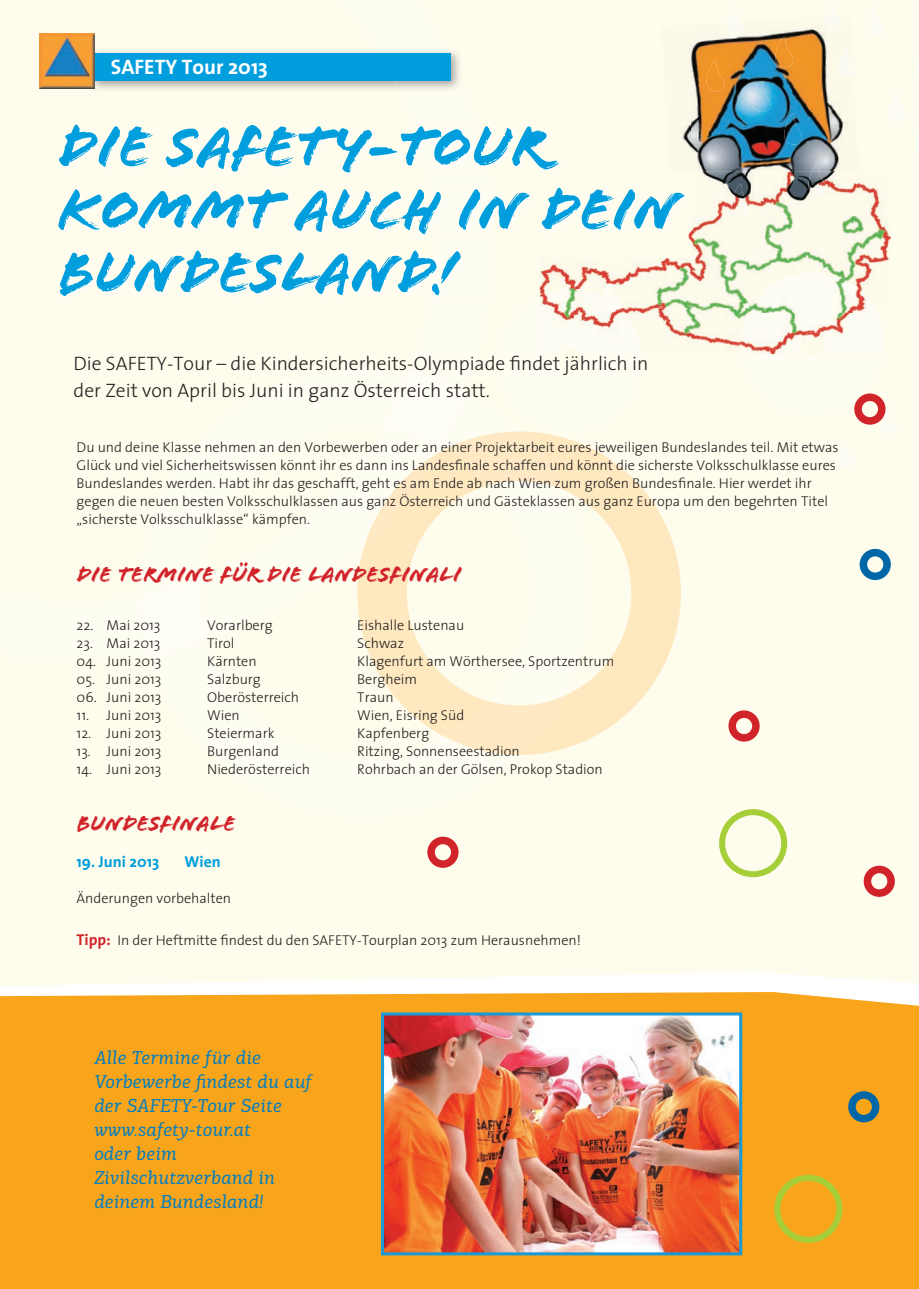
<style>
.page{position:relative;width:919px;height:1289px;background:#fff}
.page>*{position:absolute;margin:0;border:0;box-sizing:border-box;transform-origin:0 0}
.t1{font:60px/63px "Flood Std";color:#009edd}
.t2{font:22.5px "Flood Std";color:#d1232a}
.t3{font:700 21px "The Sans";color:#fff}
.t4{font:300 19.5px/27px "The Sans";color:#231f20}
.t5{font:italic 18.9px/24px "PF Centro Slab Pro";letter-spacing:.01em;color:#007dc1}
.t6{font:700 15.75px "The Sans";color:#009edd}
.t7{font:300 14.25px/18px "The Sans";color:#231f20}
.s1{font-weight:700;font-size:15.75px;color:#d1232a}
</style>
<div class="page">
<div style="left:0;top:0;width:918px;height:1288px;background:#fefcec"></div>
<svg style="left:0;top:972px;width:918px;height:20px;fill:#fff"></svg>
<div style="left:0;top:992px;width:918px;height:296px;background:#f9a51b"></div>
<svg style="left:772px;top:354px;width:114px;height:71px"></svg>
<div style="left:854px;top:393px;width:31px;height:31px;border:8px solid #d1232a;border-radius:50%"></div>
<div style="left:859px;top:549px;width:31px;height:31px;border:8px solid #0166a5;border-radius:50%"></div>
<img style="left:385px;top:1016px;width:353px;height:235px">
<div style="left:381px;top:1012px;width:361px;height:243px;border:3px solid #179ad7"></div>
<img style="left:94px;top:48px;width:282px;height:41px">
<img style="left:376px;top:51px;width:84px;height:38px">
<div style="left:94px;top:53px;width:357px;height:27px;background:#009edd"></div>
<img style="left:39px;top:33px;width:55px;height:56px">
<img style="left:64px;top:257px;width:349px;height:38px">
<img style="left:413px;top:256px;width:49px;height:39px">
<img style="left:63px;top:129px;width:493px;height:43px">
<img style="left:413px;top:129px;width:74px;height:43px">
<img style="left:63px;top:195px;width:465px;height:38px">
<img style="left:429px;top:193px;width:64px;height:40px">
<img style="left:691px;top:215px;width:105px;height:47px">
<img style="left:796px;top:182px;width:94px;height:80px">
<img style="left:646px;top:262px;width:234px;height:46px">
<img style="left:642px;top:308px;width:105px;height:39px">
<img style="left:747px;top:272px;width:131px;height:41px">
<img style="left:740px;top:313px;width:115px;height:41px">
<img style="left:539px;top:231px;width:152px;height:71px">
<img style="left:539px;top:289px;width:64px;height:6px">
<svg style="left:539px;top:171px;width:17px;height:1px"></svg>
<img style="left:539px;top:187px;width:145px;height:47px">
<img style="left:690px;top:27px;width:155px;height:144px">
<img style="left:784px;top:113px;width:21px;height:32px">
<svg style="left:811px;top:164px;width:7px;height:7px"></svg>
<img style="left:775px;top:36px;width:22px;height:31px">
<img style="left:752px;top:81px;width:22px;height:31px">
<img style="left:725px;top:27px;width:22px;height:9px">
<img style="left:824px;top:27px;width:21px;height:4px">
<img style="left:706px;top:60px;width:22px;height:31px">
<img style="left:837px;top:47px;width:8px;height:31px">
<img style="left:682px;top:122px;width:9px;height:49px">
<img style="left:670px;top:171px;width:191px;height:44px">
<img style="left:808px;top:171px;width:21px;height:24px">
<img style="left:731px;top:184px;width:19px;height:28px">
<img style="left:671px;top:187px;width:13px;height:29px">
<div style="left:848px;top:1091px;width:31px;height:31px;border:8px solid #0166a5;border-radius:50%"></div>
<svg style="left:775px;top:1175px;width:66px;height:71px;background:#e4ae22"></svg>
<div style="left:863px;top:865px;width:31px;height:31px;border:8px solid #d1232a;border-radius:50%"></div>
<div style="left:728px;top:710px;width:31px;height:31px;border:8px solid #d1232a;border-radius:50%"></div>
<div style="left:427px;top:836px;width:31px;height:31px;border:8px solid #d1232a;border-radius:50%"></div>
<div style="left:719px;top:809px;width:68px;height:68px;border:6px solid #a6ce39;border-radius:50%"></div>
<svg style="left:642px;top:488px;width:38px;height:210px;fill:#fee8c0"></svg>
<svg style="left:357px;top:295px;width:285px;height:460px"></svg>
<h3 class="t3" style="left:111px;top:50px;width:158px">SAFETY Tour 2013</h3>
<h1 class="t1" style="left:57px;top:116px;width:622px">DIE SAFETY-TOUR<br>KOMMT AUCH IN DEIN<br>BUNDESLAND!</h1>
<h3 class="t4" style="left:74px;top:349px;width:576px">Die SAFETY-Tour – die Kindersicherheits-Olympiade findet jährlich in der Zeit von April bis Juni in ganz Österreich statt.</h3>
<p class="t7" style="left:77px;top:438px;width:763px">Du und deine Klasse nehmen an den Vorbewerben oder an einer Projektarbeit eures jeweiligen Bundeslandes teil. Mit etwas Glück und viel Sicherheitswissen könnt ihr es dann ins Landesfinale schaffen und könnt die sicherste Volksschulklasse eures Bundeslandes werden. Habt ihr das geschafft, geht es am Ende ab nach Wien zum großen Bundesfinale. Hier werdet ihr gegen die neuen besten Volksschulklassen aus ganz Österreich und Gästeklassen aus ganz Europa um den begehrten Titel „sicherste Volksschulklasse“ kämpfen.</p>
<h2 class="t2" style="left:77px;top:561px;width:386px">DIE TERMINE FÜR DIE LANDESFINALI</h2>
<p class="t7" style="left:77px;top:615px;width:85px">22. Mai 2013</p>
<p class="t7" style="left:207px;top:615px;width:67px">Vorarlberg</p>
<p class="t7" style="left:357px;top:615px;width:108px">Eishalle Lustenau</p>
<p class="t7" style="left:77px;top:633px;width:85px">23. Mai 2013</p>
<p class="t7" style="left:207px;top:633px;width:29px">Tirol</p>
<p class="t7" style="left:357px;top:633px;width:48px">Schwaz</p>
<p class="t7" style="left:77px;top:651px;width:86px">04. Juni 2013</p>
<p class="t7" style="left:207px;top:651px;width:51px">Kärnten</p>
<p class="t7" style="left:357px;top:651px;width:258px">Klagenfurt am Wörthersee, Sportzentrum</p>
<p class="t7" style="left:77px;top:669px;width:86px">05. Juni 2013</p>
<p class="t7" style="left:207px;top:669px;width:55px">Salzburg</p>
<p class="t7" style="left:357px;top:669px;width:61px">Bergheim</p>
<p class="t7" style="left:77px;top:687px;width:86px">06. Juni 2013</p>
<p class="t7" style="left:207px;top:687px;width:93px">Oberösterreich</p>
<p class="t7" style="left:357px;top:687px;width:38px">Traun</p>
<p class="t7" style="left:77px;top:705px;width:86px">11. Juni 2013</p>
<p class="t7" style="left:207px;top:705px;width:34px">Wien</p>
<p class="t7" style="left:357px;top:705px;width:109px">Wien, Eisring Süd</p>
<p class="t7" style="left:77px;top:723px;width:86px">12. Juni 2013</p>
<p class="t7" style="left:207px;top:723px;width:69px">Steiermark</p>
<p class="t7" style="left:357px;top:723px;width:73px">Kapfenberg</p>
<p class="t7" style="left:77px;top:741px;width:86px">13. Juni 2013</p>
<p class="t7" style="left:207px;top:741px;width:73px">Burgenland</p>
<p class="t7" style="left:357px;top:741px;width:164px">Ritzing, Sonnenseestadion</p>
<p class="t7" style="left:77px;top:759px;width:86px">14. Juni 2013</p>
<p class="t7" style="left:207px;top:759px;width:104px">Niederösterreich</p>
<p class="t7" style="left:357px;top:759px;width:247px">Rohrbach an der Gölsen, Prokop Stadion</p>
<h2 class="t2" style="left:77px;top:810px;width:160px">BUNDESFINALE</h2>
<p class="t6" style="left:77px;top:848px;width:84px">19. Juni 2013</p>
<p class="t6" style="left:185px;top:848px;width:38px">Wien</p>
<p class="t7" style="left:77px;top:888px;width:156px">Änderungen vorbehalten</p>
<p class="t7" style="left:77px;top:930px;width:506px"><span class="s1">Tipp:</span> In der Heftmitte findest du den SAFETY-Tourplan 2013 zum Herausnehmen!</p>
<h3 class="t5" style="left:94px;top:1045px;width:219px">Alle Termine für die<br>Vorbewerbe findest du auf der SAFETY-Tour Seite www.safety-tour.at<br>oder beim<br>Zivilschutzverband in deinem Bundesland!</h3>
</div>
